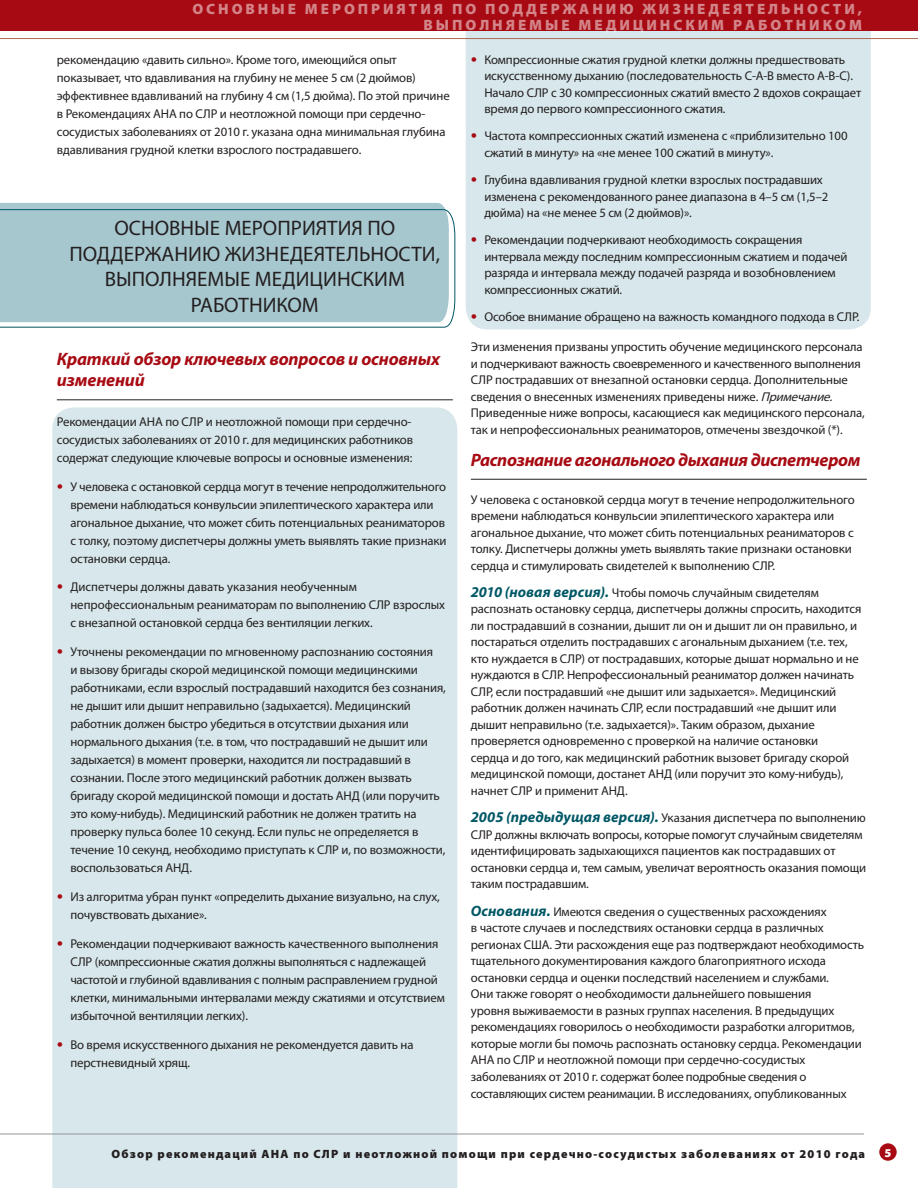
<style>
.page{position:relative;width:918px;height:1188px;background:#fff}
.page>*{position:absolute;margin:0;border:0;box-sizing:border-box;transform-origin:0 0}
.Hd{font:21px/25.5px "Myriad Pro";color:#231f20;text-align:center}
.Hd_2{font:italic 700 18px/21px "Myriad Pro";letter-spacing:-.015em;color:#a70a12}
.t1{font:900 15px/16.5px "Myriad Pro";letter-spacing:.195em;color:#fff;text-align:right}
.Copy{font:12.75px/16.5px "Myriad Pro";letter-spacing:-.01em;color:#231f20}
.t2{font:900 12px "Myriad Pro";letter-spacing:.1em;color:#231f20}
.t3{font:900 12px "Myriad Pro";color:#fff}
.s1{font-family:"Helvetica Neue LT Std";color:#a70a12}
.s2{font-style:italic}
.s3{font-weight:700;font-style:italic;font-size:15px;color:#005765}
</style>
<div class="page">
<div style="left:0;top:203px;width:445px;height:6px;background:#a7c7cf"></div>
<svg style="left:0;top:209px;width:456px;height:119px;background:#a8c7cf"></svg>
<div style="left:466px;top:30px;width:405px;height:299px;background:#d7e7eb"></div>
<hr style="left:0;top:38px;width:918px;height:1px;background:#ad6b55">
<div style="left:0;top:0;width:918px;height:30px;background:#a70a12"></div>
<div style="left:52px;top:407px;width:405px;height:781px;background:#d7e7eb"></div>
<div style="left:879px;top:1143px;width:18px;height:18px;background:#a70a12;border-radius:50%"></div>
<hr style="left:57px;top:400px;width:396px;height:1px;background:#231f20">
<hr style="left:471px;top:479px;width:396px;height:1px;background:#231f20">
<hr style="left:0;top:1134px;width:864px;height:1px;background:#939598">
<p class="t1" style="left:192px;top:0;width:671px">ОСНОВНЫЕ МЕРОПРИЯТИЯ ПО ПОДДЕРЖАНИЮ ЖИЗНЕДЕЯТЕЛЬНОСТИ,<br>ВЫПОЛНЯЕМЫЕ МЕДИЦИНСКИМ РАБОТНИКОМ</p>
<p class="Copy" style="left:57px;top:50px;width:394px;line-height:18px">рекомендацию «давить сильно». Кроме того, имеющийся опыт показывает, что вдавливания на глубину не менее 5 см (2 дюймов) эффективнее вдавливаний на глубину 4 см (1,5 дюйма). По этой причине в Рекомендациях AHA по СЛР и неотложной помощи при сердечно&shy;сосудистых заболеваниях от 2010 г. указана одна минимальная глубина вдавливания грудной клетки взрослого пострадавшего.</p>
<p class="Hd" style="left:70px;top:215px;width:372px">ОСНОВНЫЕ МЕРОПРИЯТИЯ ПО<br>ПОДДЕРЖАНИЮ ЖИЗНЕДЕЯТЕЛЬНОСТИ,<br>ВЫПОЛНЯЕМЫЕ МЕДИЦИНСКИМ<br>РАБОТНИКОМ</p>
<p class="Hd_2" style="left:57px;top:348px;width:385px">Краткий обзор ключевых вопросов и основных изменений</p>
<p class="Copy" style="left:57px;top:412px;width:358px;line-height:18px">Рекомендации AHA по СЛР и неотложной помощи при сердечно&shy;сосудистых заболеваниях от 2010 г. для медицинских работников содержат следующие ключевые вопросы и основные изменения:</p>
<p class="Copy" style="left:70px;top:477px;width:378px;line-height:18px;text-indent:-14px"><span class="s1">•</span> У человека с остановкой сердца могут в течение непродолжительного времени наблюдаться конвульсии эпилептического характера или агональное дыхание, что может сбить потенциальных реаниматоров с толку, поэтому диспетчеры должны уметь выявлять такие признаки остановки сердца.</p>
<p class="Copy" style="left:70px;top:578px;width:376px;line-height:18px;text-indent:-14px"><span class="s1">•</span> Диспетчеры должны давать указания необученным непрофессиональным реаниматорам по выполнению СЛР взрослых с внезапной остановкой сердца без вентиляции легких.</p>
<p class="Copy" style="left:70px;top:643px;width:377px;line-height:18px;text-indent:-14px"><span class="s1">•</span> Уточнены рекомендации по мгновенному распознанию состояния<br>и вызову бригады скорой медицинской помощи медицинскими работниками, если взрослый пострадавший находится без сознания, не дышит или дышит неправильно (задыхается). Медицинский работник должен быстро убедиться в отсутствии дыхания или нормального дыхания (т.е. в том, что пострадавший не дышит или задыхается) в момент проверки, находится ли пострадавший в сознании. После этого медицинский работник должен вызвать бригаду скорой медицинской помощи и достать АНД (или поручить это кому-нибудь). Медицинский работник не должен тратить на проверку пульса более 10 секунд. Если пульс не определяется в течение 10 секунд, необходимо приступать к СЛР и, по возможности, воспользоваться АНД.</p>
<p class="Copy" style="left:70px;top:887px;width:371px;line-height:18px;text-indent:-14px"><span class="s1">•</span> Из алгоритма убран пункт «определить дыхание визуально, на слух, почувствовать дыхание».</p>
<p class="Copy" style="left:70px;top:934px;width:376px;line-height:18px;text-indent:-14px"><span class="s1">•</span> Рекомендации подчеркивают важность качественного выполнения СЛР (компрессионные сжатия должны выполняться с надлежащей частотой и глубиной вдавливания с полным расправлением грудной клетки, минимальными интервалами между сжатиями и отсутствием избыточной вентиляции легких).</p>
<p class="Copy" style="left:70px;top:1035px;width:345px;line-height:18px;text-indent:-14px"><span class="s1">•</span> Во время искусственного дыхания не рекомендуется давить на перстневидный хрящ.</p>
<p class="Copy" style="left:484px;top:51px;width:379px;text-indent:-14px"><span class="s1">•</span> Компрессионные сжатия грудной клетки должны предшествовать искусственному дыханию (последовательность C-A-B вместо A-B-C).<br>Начало СЛР с 30 компрессионных сжатий вместо 2 вдохов сокращает время до первого компрессионного сжатия.</p>
<p class="Copy" style="left:484px;top:128px;width:365px;text-indent:-14px"><span class="s1">•</span> Частота компрессионных сжатий изменена с «приблизительно 100 сжатий в минуту» на «не менее 100 сжатий в минуту».</p>
<p class="Copy" style="left:484px;top:171px;width:346px;text-indent:-14px"><span class="s1">•</span> Глубина вдавливания грудной клетки взрослых пострадавших изменена с рекомендованного ранее диапазона в 4–5 см (1,5–2 дюйма) на «не менее 5 см (2 дюймов)».</p>
<p class="Copy" style="left:484px;top:232px;width:365px;text-indent:-14px"><span class="s1">•</span> Рекомендации подчеркивают необходимость сокращения интервала между последним компрессионным сжатием и подачей разряда и интервала между подачей разряда и возобновлением компрессионных сжатий.</p>
<p class="Copy" style="left:471px;top:309px;width:390px"><span class="s1">•</span> Особое внимание обращено на важность командного подхода в СЛР.</p>
<p class="Copy" style="left:471px;top:339px;width:395px">Эти изменения призваны упростить обучение медицинского персонала и подчеркивают важность своевременного и качественного выполнения СЛР пострадавших от внезапной остановки сердца. Дополнительные сведения о внесенных изменениях приведены ниже. <span class="s2">Примечание.<br></span>Приведенные ниже вопросы, касающиеся как медицинского персонала, так и непрофессиональных реаниматоров, отмечены звездочкой (*).</p>
<p class="Hd_2" style="left:471px;top:448px;width:391px">Распознание агонального дыхания диспетчером</p>
<p class="Copy" style="left:471px;top:491px;width:385px">У человека с остановкой сердца могут в течение непродолжительного времени наблюдаться конвульсии эпилептического характера или агональное дыхание, что может сбить потенциальных реаниматоров с толку. Диспетчеры должны уметь выявлять такие признаки остановки сердца и стимулировать свидетелей к выполнению СЛР.</p>
<p class="Copy" style="left:471px;top:584px;width:392px"><span class="s3">2010 (новая версия).</span> Чтобы помочь случайным свидетелям распознать остановку сердца, диспетчеры должны спросить, находится ли пострадавший в сознании, дышит ли он и дышит ли он правильно, и постараться отделить пострадавших с агональным дыханием (т.е. тех, кто нуждается в СЛР) от пострадавших, которые дышат нормально и не нуждаются в СЛР. Непрофессиональный реаниматор должен начинать СЛР, если пострадавший «не дышит или задыхается». Медицинский работник должен начинать СЛР, если пострадавший «не дышит или дышит неправильно (т.е. задыхается)». Таким образом, дыхание проверяется одновременно с проверкой на наличие остановки<br>сердца и до того, как медицинский работник вызовет бригаду скорой медицинской помощи, достанет АНД (или поручит это кому-нибудь), начнет СЛР и применит АНД.</p>
<p class="Copy" style="left:471px;top:810px;width:397px"><span class="s3">2005 (предыдущая версия).</span> Указания диспетчера по выполнению СЛР должны включать вопросы, которые помогут случайным свидетелям идентифицировать задыхающихся пациентов как пострадавших от остановки сердца и, тем самым, увеличат вероятность оказания помощи таким пострадавшим.</p>
<p class="Copy" style="left:471px;top:903px;width:395px"><span class="s3">Основания.</span> Имеются сведения о существенных расхождениях<br>в частоте случаев и последствиях остановки сердца в различных регионах США. Эти расхождения еще раз подтверждают необходимость тщательного документирования каждого благоприятного исхода остановки сердца и оценки последствий населением и службами.<br>Они также говорят о необходимости дальнейшего повышения<br>уровня выживаемости в разных группах населения. В предыдущих рекомендациях говорилось о необходимости разработки алгоритмов, которые могли бы помочь распознать остановку сердца. Рекомендации AHA по СЛР и неотложной помощи при сердечно-сосудистых заболеваниях от 2010 г. содержат более подробные сведения о составляющих систем реанимации. В исследованиях, опубликованных</p>
<p class="t2" style="left:111px;top:1146px;width:755px">Обзор рекомендаций AHA по СЛР и неотложной помощи при сердечно-сосудистых заболеваниях от 2010 года</p>
<p class="t3" style="left:885px;top:1145px;width:8px">5</p>
</div>
